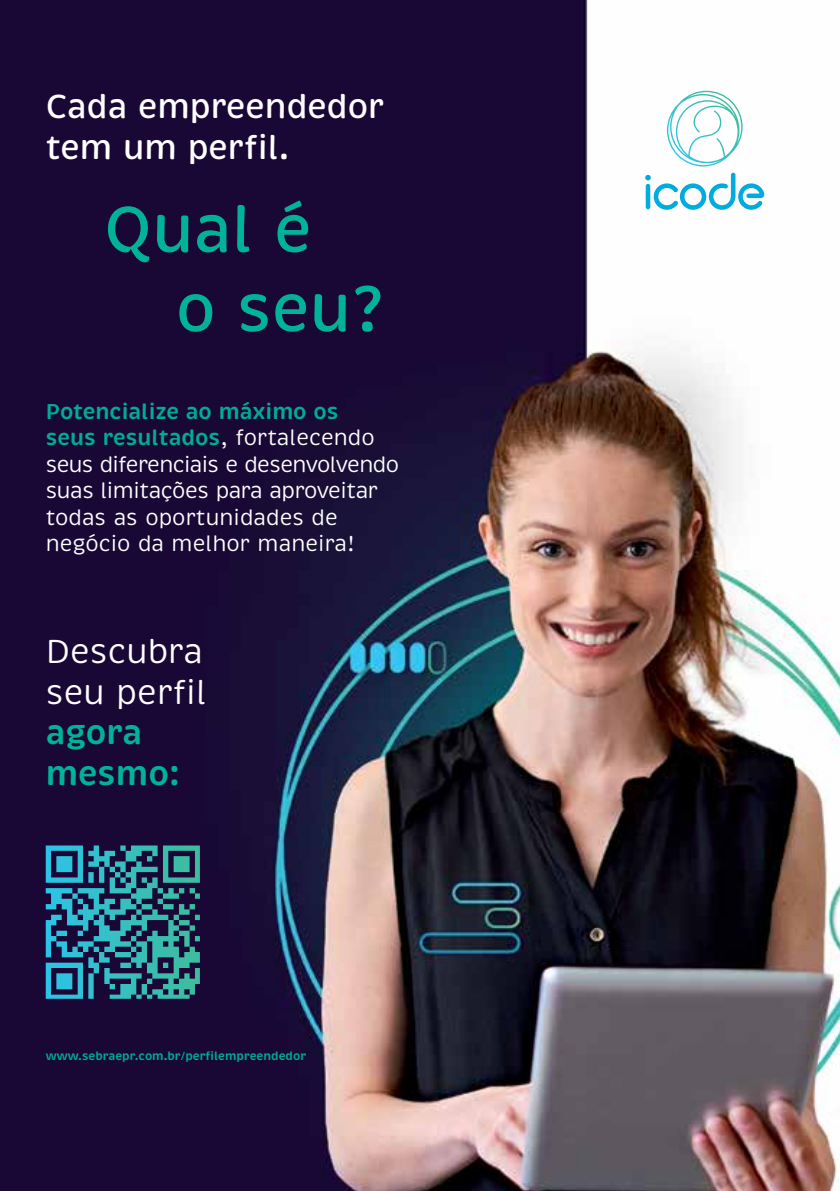
<style>
.page{position:relative;width:840px;height:1191px;background:#fff}
.page>*{position:absolute;margin:0;border:0;box-sizing:border-box;transform-origin:0 0}
.t1{font:500 66px/79.2px "Brevia";color:#00b398}
.t2{font:500 34px/40.8px "Brevia";color:#fff}
.t3{font:34px/40.8px "Brevia";color:#fff}
.t4{font:600 34px/40.8px "Brevia";color:#00b398}
.t5{font:22px/26.4px "Brevia";letter-spacing:-.02em;color:#fff}
.t6{font:600 12px "Brevia";color:#00ab94}
.s1{font-weight:600;color:#00ab94}
</style>
<div class="page">
<img style="left:0;top:0;width:839px;height:1191px">
<svg style="left:666px;top:91px;width:76px;height:75px"></svg>
<svg style="left:644px;top:173px;width:120px;height:37px"></svg>
<svg style="left:46px;top:845px;width:154px;height:153px;background:#27667c"></svg>
<div style="left:0;top:0;width:288px;height:135px;background:#190835"></div>
<svg style="left:0;top:1166px;width:16px;height:25px"></svg>
<h2 class="t2" style="left:46px;top:86px;width:340px">Cada empreendedor tem um perfil.</h2>
<h1 class="t1" style="left:176px;top:190px;width:209px;text-indent:-72px">Qual é<br>o seu?</h1>
<p class="t5" style="left:46px;top:398px;width:354px"><span class="s1">Potencialize ao máximo os<br>seus resultados</span>, fortalecendo seus diferenciais e desenvolvendo suas limitações para aproveitar todas as oportunidades de negócio da melhor maneira!</p>
<h2 class="t3" style="left:46px;top:631px;width:162px">Descubra seu perfil</h2>
<h2 class="t4" style="left:46px;top:712px;width:135px">agora mesmo:</h2>
<p class="t6" style="left:46px;top:1048px;width:262px">www.sebraepr.com.br/perfilempreendedor</p>
</div>
